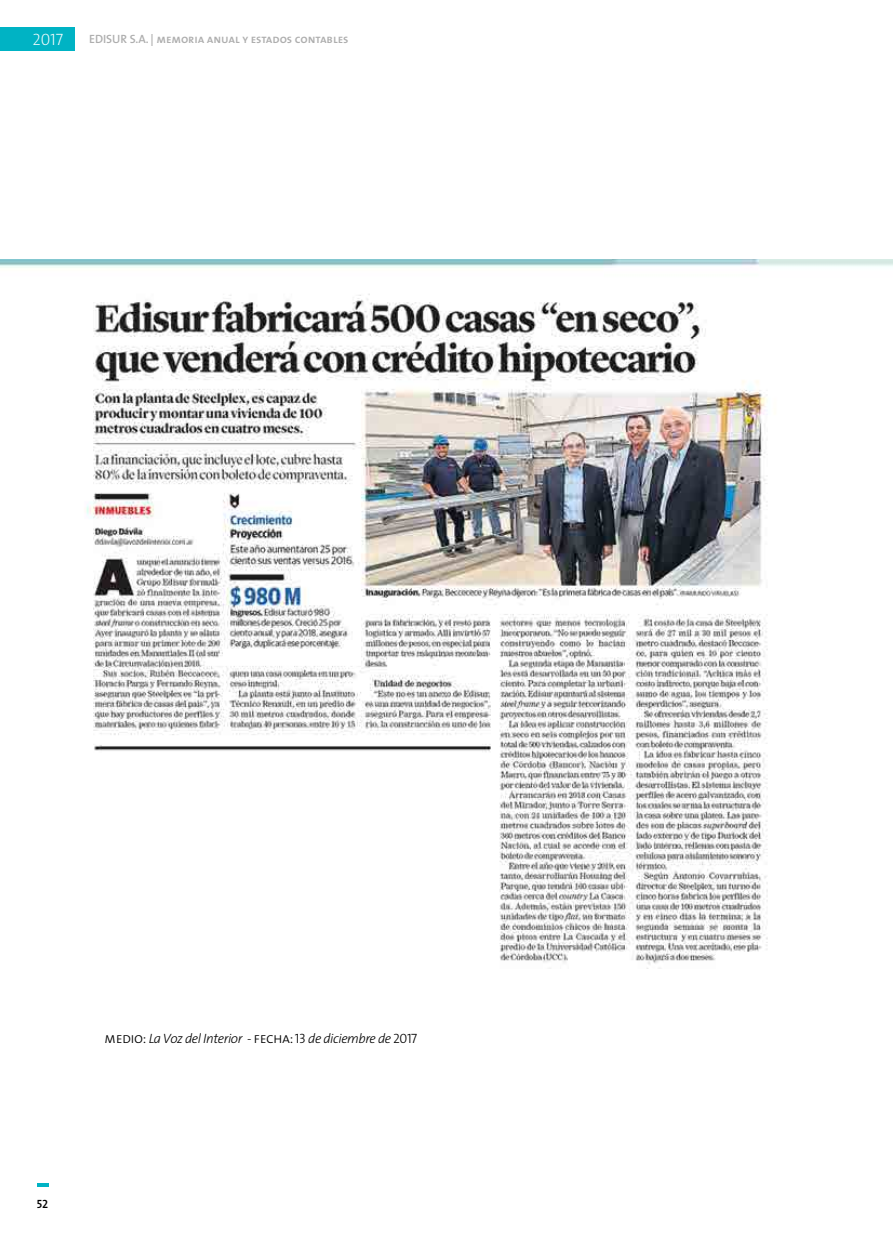
<style>
.page{position:relative;width:893px;height:1255px;background:#fff}
.page>*{position:absolute;margin:0;border:0;box-sizing:border-box;transform-origin:0 0}
.t1{font:16.5px "The Sans Extra Light Caps";color:#fff}
.t2{font:italic 300 13.5px "The Sans";letter-spacing:-.03em;color:#000}
.t3{font:12px "The Sans Semi Bold Caps";letter-spacing:-.005em;color:#aeaeae}
.t4{font:12px "The Sans Semi Bold Caps";color:#000}
.s1{font-family:"The Sans Light Caps";font-weight:400;font-style:normal;font-size:15px}
.s2{font-family:"The Sans Light Caps";font-weight:400;font-style:normal}
</style>
<div class="page">
<div style="left:0;top:27px;width:75px;height:24px;background:#00b3c4"></div>
<svg style="left:37px;top:1183px;width:11px;height:3px"></svg>
<img style="left:0;top:260px;width:892px;height:709px">
<p class="t1" style="left:32px;top:30px;width:32px">2017</p>
<p class="t3" style="left:89px;top:29px;width:261px">EDISUR S.A. | memoria anual y estados contables</p>
<p class="t2" style="left:104px;top:1026px;width:315px"><span class="s1">medio:</span> La Voz del Interior - <span class="s1">fecha:</span> <span class="s2">13</span> de diciembre de <span class="s2">2017</span></p>
<p class="t4" style="left:37px;top:1193px;width:13px">52</p>
</div>
